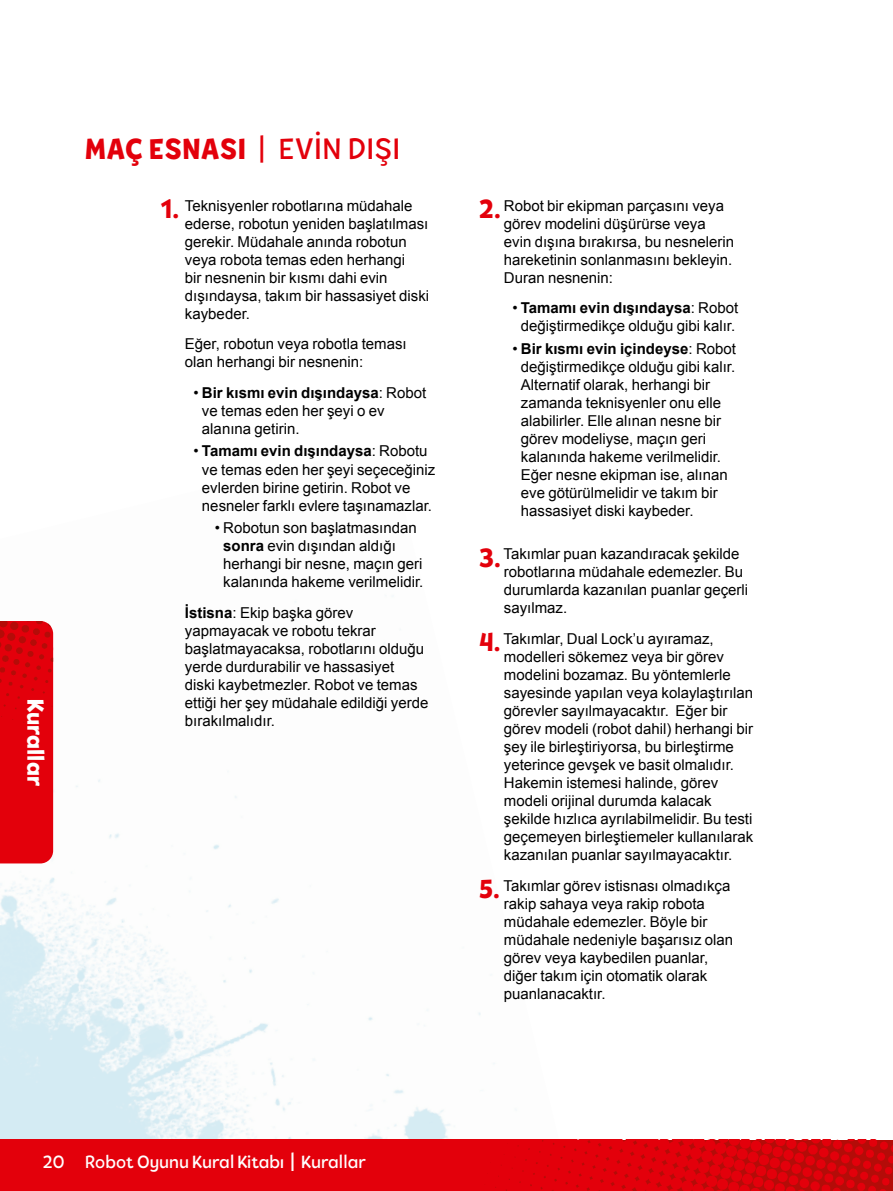
<style>
.page{position:relative;width:893px;height:1191px;background:#fff}
.page>*{position:absolute;margin:0;border:0;box-sizing:border-box;transform-origin:0 0}
.t1{font:800 30px "Tobi Pro";letter-spacing:.025em;color:#e3000b}
.t2{font:800 27px "Tobi Pro";color:#e3000b}
.t3{font:800 24px "Tobi Pro";letter-spacing:.005em;color:#fff}
.t4{font:500 18px "Tobi Pro";color:#fff}
.t5{font:15px/18px "Arial";color:#000}
.s1{font-weight:500}
.s2{font-weight:700}
.s3{font-size:27px}
</style>
<div class="page">
<img style="left:0;top:596px;width:510px;height:543px">
<img style="left:0;top:1139px;width:893px;height:52px">
<div style="left:0;top:762px;width:53px;height:101px;background:#e3000b"></div>
<img style="left:0;top:621px;width:53px;height:141px">
<h3 class="t3" style="left:52px;top:698px;width:88px;rotate:90deg">Kurallar</h3>
<h1 class="t1" style="left:85px;top:129px;width:316px">MAÇ ESNASI <span class="s1">| EVİN DIŞI</span></h1>
<h2 class="t2" style="left:161px;top:191px;width:21px">1.</h2>
<h2 class="t2" style="left:478px;top:191px;width:24px">2.</h2>
<p class="t5" style="left:185px;top:196px;width:246px">Teknisyenler robotlarına müdahale ederse, robotun yeniden başlatılması gerekir. Müdahale anında robotun veya robota temas eden herhangi<br>bir nesnenin bir kısmı dahi evin dışındaysa, takım bir hassasiyet diski kaybeder.</p>
<p class="t5" style="left:185px;top:335px;width:223px">Eğer, robotun veya robotla teması olan herhangi bir nesnenin:</p>
<p class="t5" style="left:202px;top:384px;width:226px;text-indent:-9px">• <span class="s2">Bir kısmı evin dışındaysa</span>: Robot ve temas eden her şeyi o ev alanına getirin.</p>
<p class="t5" style="left:202px;top:442px;width:235px;text-indent:-9px">• <span class="s2">Tamamı evin dışındaysa</span>: Robotu ve temas eden her şeyi seçeceğiniz evlerden birine getirin. Robot ve nesneler farklı evlere taşınamazlar.</p>
<p class="t5" style="left:223px;top:518px;width:202px;text-indent:-9px">• Robotun son başlatmasından <span class="s2">sonra</span> evin dışından aldığı herhangi bir nesne, maçın geri kalanında hakeme verilmelidir.</p>
<p class="t5" style="left:185px;top:603px;width:245px"><span class="s2">İstisna</span>: Ekip başka görev yapmayacak ve robotu tekrar başlatmayacaksa, robotlarını olduğu yerde durdurabilir ve hassasiyet<br>diski kaybetmezler. Robot ve temas ettiği her şey müdahale edildiği yerde bırakılmalıdır.</p>
<p class="t5" style="left:504px;top:196px;width:232px">Robot bir ekipman parçasını veya görev modelini düşürürse veya evin dışına bırakırsa, bu nesnelerin hareketinin sonlanmasını bekleyin.<br>Duran nesnenin:</p>
<p class="t5" style="left:512px;top:299px;width:227px;text-align:center">• <span class="s2">Tamamı evin dışındaysa</span>: Robot değiştirmedikçe olduğu gibi kalır.</p>
<p class="t5" style="left:521px;top:339px;width:217px;text-indent:-9px">• <span class="s2">Bir kısmı evin içindeyse</span>: Robot değiştirmedikçe olduğu gibi kalır.<br>Alternatif olarak, herhangi bir zamanda teknisyenler onu elle alabilirler. Elle alınan nesne bir görev modeliyse, maçın geri kalanında hakeme verilmelidir.<br>Eğer nesne ekipman ise, alınan eve götürülmelidir ve takım bir hassasiyet diski kaybeder.</p>
<p class="t5" style="left:504px;top:545px;width:246px">Takımlar puan kazandıracak şekilde robotlarına müdahale edemezler. Bu durumlarda kazanılan puanlar geçerli sayılmaz.</p>
<p class="t5" style="left:504px;top:630px;width:251px">Takımlar, Dual Lock’u ayıramaz, modelleri sökemez veya bir görev modelini bozamaz. Bu yöntemlerle sayesinde yapılan veya kolaylaştırılan görevler sayılmayacaktır. Eğer bir görev modeli (robot dahil) herhangi bir şey ile birleştiriyorsa, bu birleştirme yeterince gevşek ve basit olmalıdır.<br>Hakemin istemesi halinde, görev modeli orijinal durumda kalacak şekilde hızlıca ayrılabilmelidir. Bu testi geçemeyen birleştiemeler kullanılarak kazanılan puanlar sayılmayacaktır.</p>
<p class="t5" style="left:504px;top:876px;width:231px">Takımlar görev istisnası olmadıkça rakip sahaya veya rakip robota müdahale edemezler. Böyle bir müdahale nedeniyle başarısız olan görev veya kaybedilen puanlar, diğer takım için otomatik olarak puanlanacaktır.</p>
<h2 class="t2" style="left:478px;top:539px;width:24px">3.</h2>
<h2 class="t2" style="left:478px;top:624px;width:24px">4.</h2>
<h2 class="t2" style="left:478px;top:871px;width:23px">5.</h2>
<p class="t4" style="left:43px;top:1150px;width:325px">2O Robot Oyunu Kural Kitabı <span class="s3">I</span> Kurallar</p>
</div>
